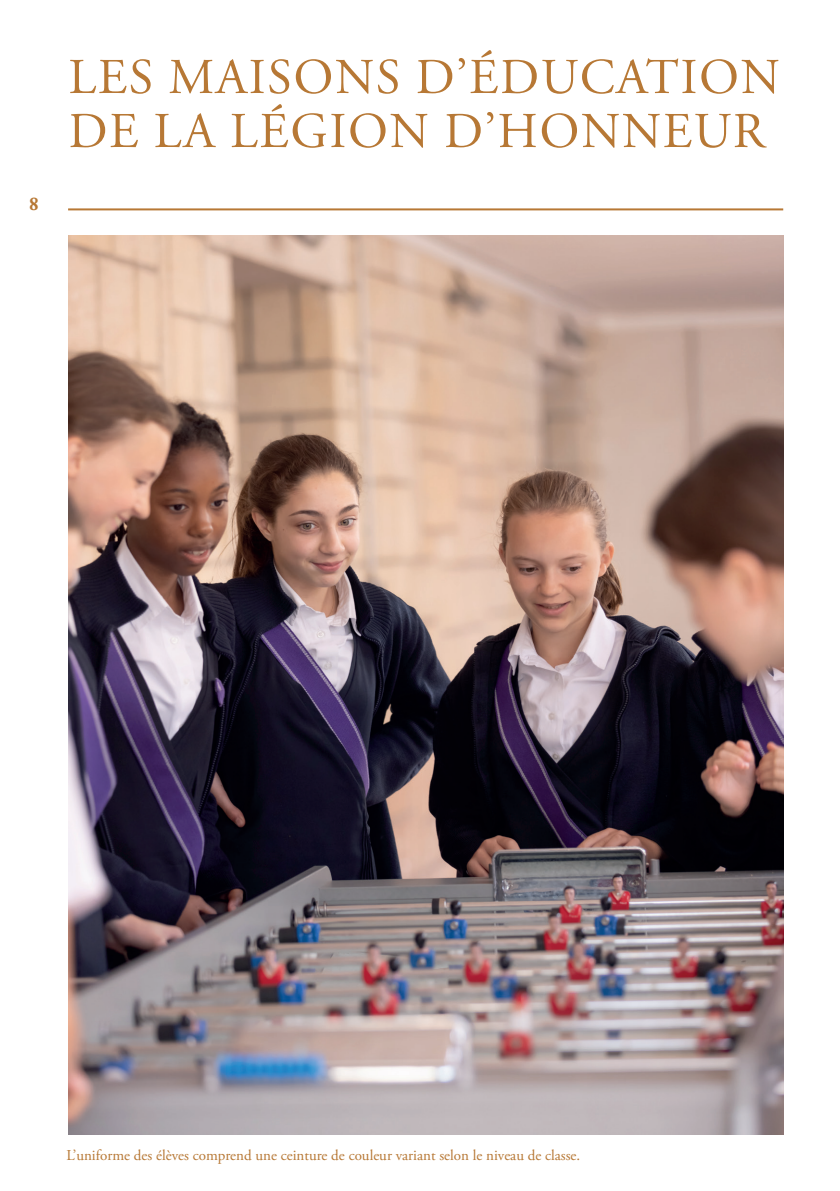
<style>
.page{position:relative;width:840px;height:1191px;background:#fff}
.page>*{position:absolute;margin:0;border:0;box-sizing:border-box;transform-origin:0 0}
.t1{font:50px/54px "Adobe Garamond Pro";letter-spacing:.035em;color:#b77835}
.t2{font:700 20px "Adobe Garamond Pro";color:#b77835}
.t3{font:15px "Adobe Garamond Pro";color:#b77835}
</style>
<div class="page">
<hr style="left:68px;top:208px;width:714px;height:2px;background:#b77835">
<img style="left:68px;top:235px;width:715px;height:899px">
<h2 class="t2" style="left:29px;top:192px;width:11px">8</h2>
<h1 class="t1" style="left:68px;top:52px;width:712px">LES MAISONS D’ÉDUCATION<br>DE LA LÉGION D’HONNEUR</h1>
<p class="t3" style="left:66px;top:1146px;width:515px">L’uniforme des élèves comprend une ceinture de couleur variant selon le niveau de classe.</p>
</div>
